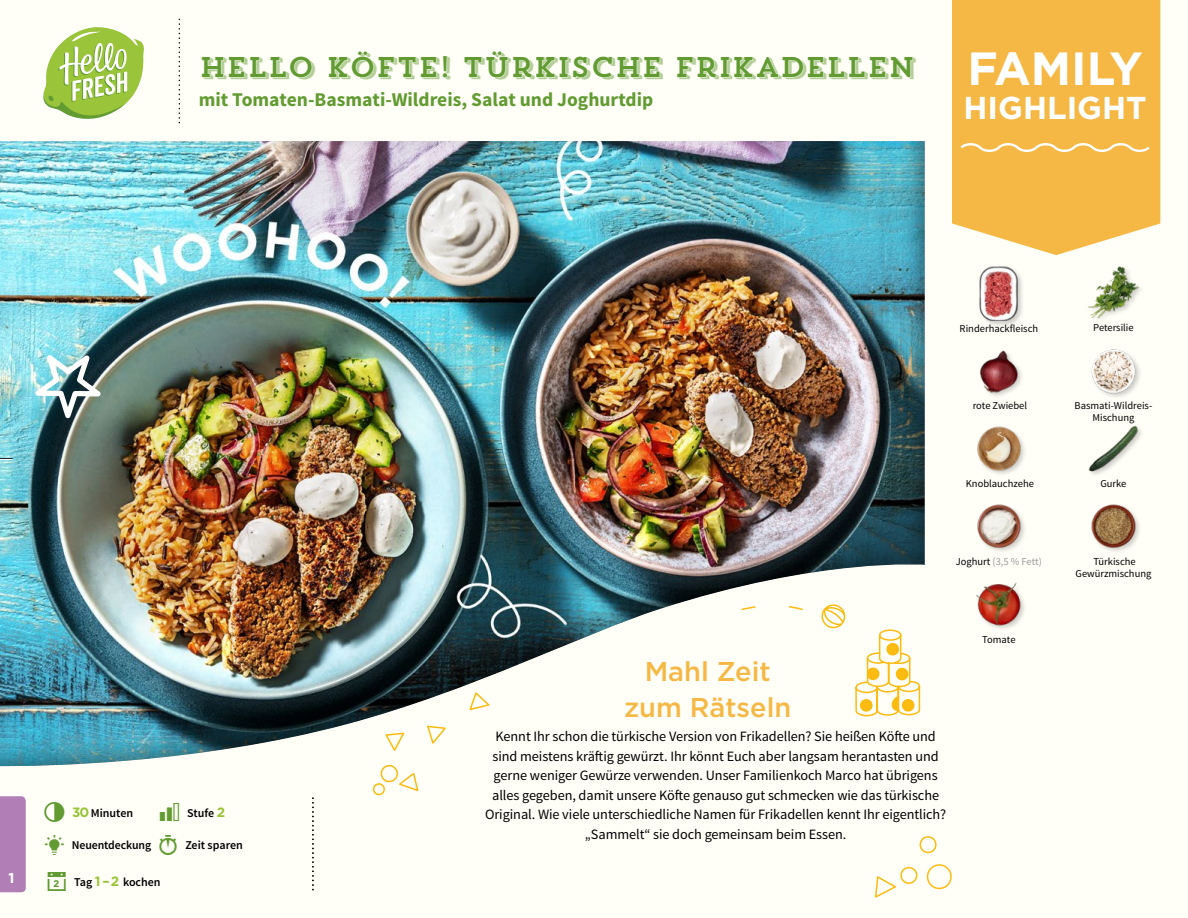
<style>
.page{position:relative;width:1188px;height:918px;background:#fffef7}
.page>*{position:absolute;margin:0;border:0;box-sizing:border-box;transform-origin:0 0}
.t1{font:700 55.5px "Gotham";color:#fff}
.t2{font:700 46.5px "Gotham";color:#fff}
.t3{font:700 39.9px "Gotham";letter-spacing:-.045em;color:#fff}
.t4{font:700 31.65px "Gotham";color:#fff}
.t5{font:28.5px "Trend Slab Four";color:#619b31}
.t6{font:500 27.15px/36.3px "Gotham";color:#f5b845;text-align:center}
.t7{font:700 19.5px "Source Sans Pro";color:#619b31}
.t8{font:14.25px/19.5px "Source Sans Pro";letter-spacing:-.005em;color:#000;text-align:center}
.t9{font:700 14.25px "Gotham";color:#fff}
.t10{font:600 12px "Source Sans Pro";letter-spacing:-.01em;color:#000}
.t11{font:500 12px "Gotham";color:#fffef7}
.t12{font:10.5px/12px "Source Sans Pro";color:#000;text-align:center}
.t13{font:10.5px "Source Sans Pro";color:#9d9d9c}
.s1{color:#fff}
.s2{font-family:"Gotham";font-weight:700;font-size:13.5px;color:#9ac43a}
.s3{color:#000}
</style>
<div class="page">
<svg style="left:43px;top:27px;width:101px;height:92px"></svg>
<div style="left:952px;top:0;width:208px;height:255px;background:#f5b845"></div>
<svg style="left:958px;top:140px;width:194px;height:15px;background:#f6c363"></svg>
<svg style="left:312px;top:766px;width:640px;height:132px"></svg>
<img style="left:976px;top:582px;width:48px;height:47px">
<img style="left:977px;top:504px;width:48px;height:48px">
<img style="left:1091px;top:504px;width:49px;height:48px">
<img style="left:1088px;top:425px;width:54px;height:50px">
<img style="left:977px;top:426px;width:48px;height:48px">
<img style="left:980px;top:350px;width:42px;height:46px">
<img style="left:1091px;top:349px;width:49px;height:48px">
<img style="left:1088px;top:266px;width:53px;height:53px">
<div style="left:979px;top:265px;width:46px;height:63px;background:#000;opacity:.2"></div>
<img style="left:979px;top:267px;width:44px;height:54px">
<div style="left:0;top:796px;width:26px;height:96px;background:#b17fb6"></div>
<div style="left:0;top:141px;width:925px;height:625px;background:#000;opacity:.38"></div>
<svg style="left:0;top:458px;width:13px;height:2px"></svg>
<img style="left:22px;top:344px;width:83px;height:89px">
<h3 class="t5" style="left:199px;top:49px;width:718px">HELLO KÖFTE! TÜRKISCHE FRIKADELLEN</h3>
<h3 class="t7" style="left:199px;top:87px;width:456px">mit Tomaten-Basmati-Wildreis, Salat und Joghurtdip</h3>
<h1 class="t1" style="left:979px;top:22px;width:156px">EASY</h1>
<h3 class="t3" style="left:976px;top:77px;width:162px">ALLTAG</h3>
<h2 class="t2" style="left:967px;top:38px;width:177px">FAMILY</h2>
<h3 class="t4" style="left:964px;top:87px;width:184px">HIGHLIGHT</h3>
<p class="t9" style="left:9px;top:869px;width:8px">1</p>
<p class="t11" style="left:9px;top:872px;width:10px">1<span class="s1">5</span></p>
<p class="t10" style="left:72px;top:805px;width:62px"><span class="s2">30</span> Minuten</p>
<p class="t10" style="left:187px;top:805px;width:40px">Stufe <span class="s2">2</span></p>
<p class="t10" style="left:72px;top:838px;width:81px">Neuentdeckung</p>
<p class="t10" style="left:185px;top:837px;width:59px">Zeit sparen</p>
<p class="t10" style="left:74px;top:874px;width:88px">Tag <span class="s2">1 –2</span> kochen</p>
<p class="t12" style="left:960px;top:322px;width:80px">Rinderhackfleisch</p>
<p class="t12" style="left:973px;top:400px;width:56px">rote Zwiebel</p>
<p class="t12" style="left:1093px;top:322px;width:42px">Petersilie</p>
<p class="t12" style="left:1075px;top:400px;width:79px">Basmati-Wildreis-<br>Mischung</p>
<p class="t12" style="left:966px;top:478px;width:70px">Knoblauchzehe</p>
<p class="t12" style="left:1100px;top:478px;width:28px">Gurke</p>
<p class="t13" style="left:956px;top:555px;width:88px"><span class="s3">Joghurt</span> (3,5 % Fett)</p>
<h3 class="t6" style="left:624px;top:653px;width:169px">Mahl Zeit zum Rätseln</h3>
<p class="t8" style="left:485px;top:727px;width:463px">Kennt Ihr schon die türkische Version von Frikadellen? Sie heißen Köfte und sind meistens kräftig gewürzt. Ihr könnt Euch aber langsam herantasten und gerne weniger Gewürze verwenden. Unser Familienkoch Marco hat übrigens alles gegeben, damit unsere Köfte genauso gut schmecken wie das türkische Original. Wie viele unterschiedliche Namen für Frikadellen kennt Ihr eigentlich? „Sammelt“ sie doch gemeinsam beim Essen.</p>
<p class="t12" style="left:982px;top:633px;width:35px">Tomate</p>
<p class="t12" style="left:1076px;top:555px;width:77px">Türkische<br>Gewürzmischung</p>
</div>
